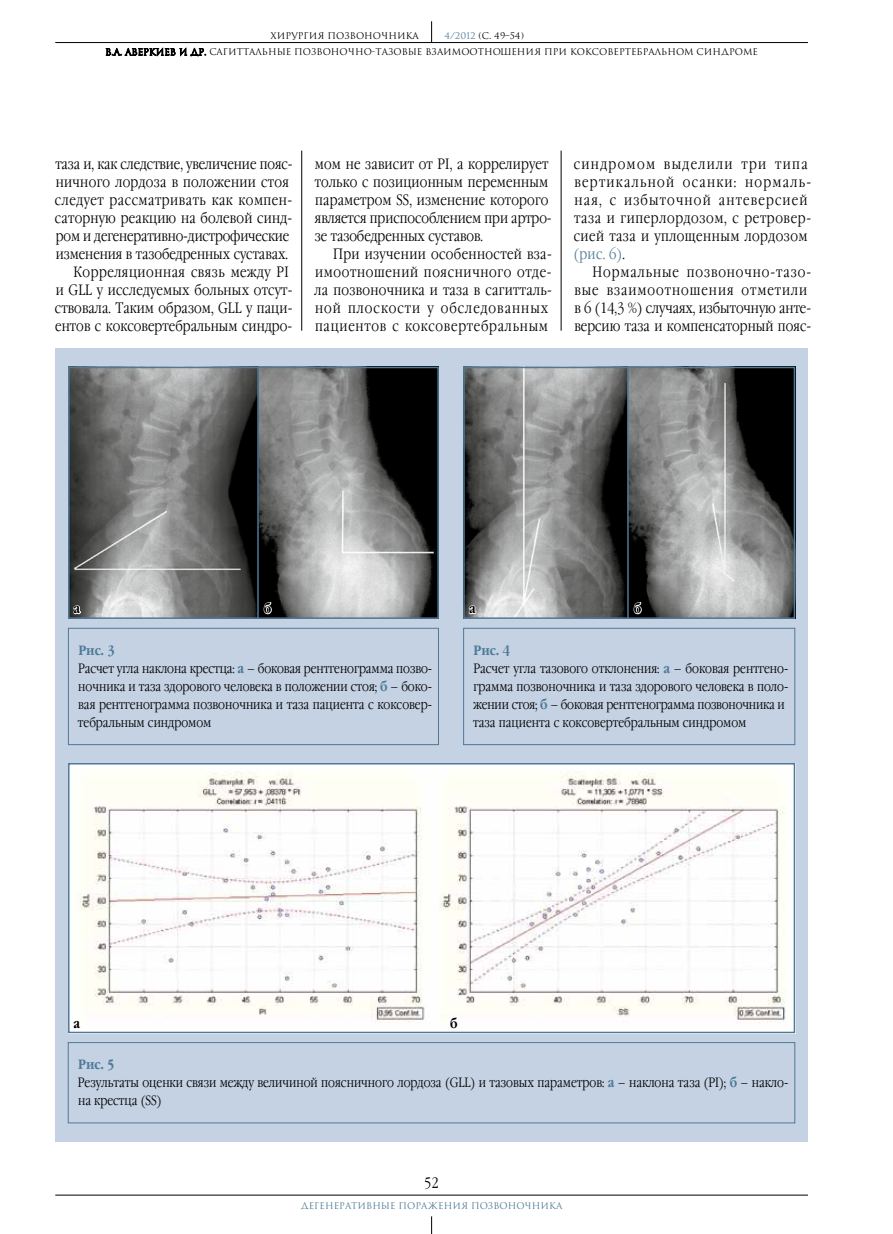
<style>
.page{position:relative;width:893px;height:1234px;background:#fff}
.page>*{position:absolute;margin:0;border:0;box-sizing:border-box;transform-origin:0 0}
.t1{font:300 15px/18px "Garamond Narrow C";letter-spacing:.02em;color:#000}
.t2{font:300 15px/18px "Garamond Narrow C";letter-spacing:.08em;color:#000}
.t3{font:300 15px/18px "Garamond Narrow C";letter-spacing:.045em;color:#000}
.t4{font:300 15px/18px "Garamond Narrow C";letter-spacing:.065em;color:#000}
.t5{font:300 15px "Garamond Narrow C";letter-spacing:-.005em;color:#000}
.t6{font:300 15px "Garamond Narrow C";letter-spacing:-.01em;color:#000}
.t7{font:300 15px "Garamond Narrow C";color:#000}
.t8{font:300 13.5px/18px "Garamond Narrow C";color:#000}
.t9{font:700 13.5px "Garamond Narrow C";color:#000}
.t10{font:9px/15.9px "Romul";color:#000}
.t11{font:9px "Romul";color:#4e7a98}
.s1{color:#4e7a98}
.s2{font-weight:700;color:#4e7a98}
</style>
<div class="page">
<hr style="left:55px;top:1194px;width:753px;height:1px;background:#000">
<svg style="left:431px;top:1216px;width:1px;height:17px"></svg>
<hr style="left:55px;top:42px;width:753px;height:1px;background:#000">
<svg style="left:431px;top:21px;width:1px;height:21px"></svg>
<svg style="left:106px;top:48px;width:100px;height:9px"></svg>
<hr style="left:301px;top:150px;width:1px;height:180px;background:#000">
<hr style="left:561px;top:150px;width:1px;height:180px;background:#000">
<div style="left:55px;top:348px;width:753px;height:486px;background:#c4d2e4"></div>
<div style="left:55px;top:726px;width:753px;height:414px;background:#c4d2e4"></div>
<div style="left:463px;top:627px;width:332px;height:117px;border:1px solid #4e7a98"></div>
<div style="left:68px;top:1041px;width:727px;height:81px;border:1px solid #4e7a98"></div>
<img style="left:71px;top:765px;width:721px;height:264px">
<div style="left:68px;top:762px;width:727px;height:270px;border:2px solid #4e7a98"></div>
<div style="left:68px;top:627px;width:371px;height:117px;border:1px solid #4e7a98"></div>
<svg style="left:72px;top:1014px;width:10px;height:15px"></svg>
<svg style="left:449px;top:1009px;width:10px;height:20px"></svg>
<img style="left:71px;top:369px;width:365px;height:246px">
<div style="left:68px;top:366px;width:371px;height:252px;border:2px solid #4e7a98"></div>
<hr style="left:257px;top:366px;width:2px;height:252px;background:#4e7a98">
<svg style="left:72px;top:600px;width:10px;height:15px"></svg>
<svg style="left:263px;top:595px;width:10px;height:20px"></svg>
<img style="left:466px;top:369px;width:326px;height:246px">
<div style="left:463px;top:366px;width:332px;height:252px;border:2px solid #4e7a98"></div>
<hr style="left:627px;top:366px;width:2px;height:252px;background:#4e7a98">
<svg style="left:467px;top:600px;width:11px;height:15px"></svg>
<svg style="left:632px;top:595px;width:10px;height:20px"></svg>
<p class="t10" style="left:444px;top:28px;width:81px"><span class="s1">4/2012</span> (С. 49–54)</p>
<p class="t10" style="left:105px;top:28px;width:654px;text-indent:165px">ХИРУРГИЯ ПОЗВОНОЧНИКА<br>В.А. Аверкиев и др. Сагиттальные позвоночно-тазовые взаимоотношения при коксовертебральном синдроме</p>
<p class="t5" style="left:55px;top:155px;width:239px">таза и, как следствие, увеличение пояс-</p>
<p class="t1" style="left:56px;top:173px;width:235px">ничного лордоза в положении стоя</p>
<p class="t1" style="left:55px;top:191px;width:239px">следует рассматривать как компен-</p>
<p class="t1" style="left:55px;top:209px;width:239px">саторную реакцию на болевой синд-</p>
<p class="t6" style="left:56px;top:227px;width:235px">ром и дегенеративно-дистрофические</p>
<p class="t7" style="left:56px;top:245px;width:234px">изменения в тазобедренных суставах.</p>
<p class="t1" style="left:74px;top:263px;width:217px">Корреляционная связь между PI</p>
<p class="t1" style="left:56px;top:281px;width:238px">и GLL у исследуемых больных отсут-</p>
<p class="t1" style="left:55px;top:299px;width:239px">ствовала. Таким образом, GLL у паци-</p>
<p class="t1" style="left:55px;top:317px;width:239px">ентов с коксовертебральным синдро-</p>
<p class="t1" style="left:315px;top:155px;width:238px">мом не зависит от PI, а коррелирует только с позиционным переменным параметром SS, изменение которого является приспособлением при артро&shy;зе тазобедренных суставов.</p>
<p class="t3" style="left:315px;top:245px;width:239px;text-indent:18px">При изучении особенностей вза&shy;имоотношений поясничного отде&shy;ла позвоночника и таза в сагитталь&shy;ной плоскости у обследованных пациентов с коксовертебральным</p>
<p class="t2" style="left:574px;top:155px;width:239px">синдромом выделили три типа вертикальной осанки: нормаль&shy;ная, с избыточной антеверсией таза и гиперлордозом, с ретровер&shy;сией таза и уплощенным лордозом <span class="s1">(рис. 6)</span>.</p>
<p class="t4" style="left:574px;top:263px;width:238px;text-indent:18px">Нормальные позвоночно-тазо&shy;вые взаимоотношения отметили в 6 (14,3 %) случаях, избыточную анте&shy;версию таза и компенсаторный пояс-</p>
<p class="t9" style="left:74px;top:600px;width:8px">а</p>
<p class="t9" style="left:264px;top:600px;width:9px">б</p>
<p class="t9" style="left:469px;top:600px;width:8px">а</p>
<p class="t9" style="left:634px;top:600px;width:9px">б</p>
<p class="t8" style="left:78px;top:641px;width:356px"><span class="s2">Рис. 3<br></span>Расчет угла наклона крестца: <span class="s2">а</span> – боковая рентгенограмма позво&shy;ночника и таза здорового человека в положении стоя; <span class="s2">б</span> – боко&shy;вая рентгенограмма позвоночника и таза пациента с коксовер&shy;тебральным синдромом</p>
<p class="t8" style="left:473px;top:641px;width:317px"><span class="s2">Рис. 4<br></span>Расчет угла тазового отклонения: <span class="s2">а</span> – боковая рентгено&shy;грамма позвоночника и таза здорового человека в поло&shy;жении стоя; <span class="s2">б</span> – боковая рентгенограмма позвоночника и таза пациента с коксовертебральным синдромом</p>
<p class="t9" style="left:74px;top:1014px;width:8px">а</p>
<p class="t9" style="left:450px;top:1014px;width:9px">б</p>
<p class="t8" style="left:78px;top:1055px;width:712px"><span class="s2">Рис. 5<br></span>Результаты оценки связи между величиной поясничного лордоза (GLL) и тазовых параметров: <span class="s2">а</span> – наклона таза (PI); <span class="s2">б</span> – накло&shy;на крестца (SS)</p>
<p class="t1" style="left:424px;top:1173px;width:16px">52</p>
<p class="t11" style="left:301px;top:1200px;width:263px">Дегенеративные поражения позвоночника</p>
</div>
